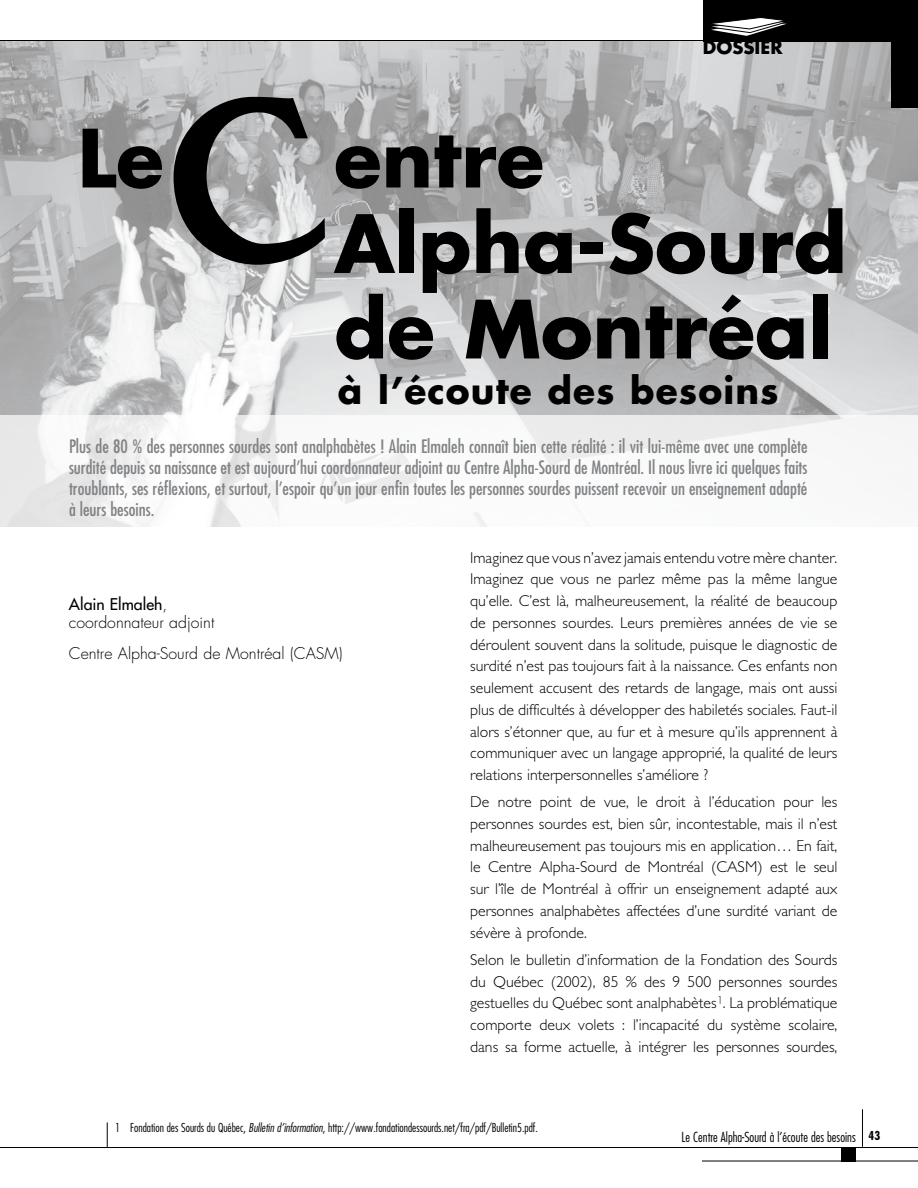
<style>
.page{position:relative;width:918px;height:1188px;background:#fff}
.page>*{position:absolute;margin:0;border:0;box-sizing:border-box;transform-origin:0 0}
.t1{font:700 229.35px "Fandango";color:#000}
.t2{font:700 78px/85.5px "Futura";color:#000}
.t3{font:700 36px "Futura";letter-spacing:.03em;color:#000}
.t4{font:condensed 18px/21px "Futura";color:#808285;text-align:justify}
.t5{font:700 18px "Futura";color:#000}
.t6{font:300 15.75px/21.8px "Gill Sans";color:#000;text-align:justify}
.t7{font:300 15.75px/17.9px "Futura";color:#000}
.t8{font:300 condensed 13.5px "Futura";color:#000}
.t9{font:300 condensed 12px "Futura";color:#000}
.s1{font-weight:400}
.s2{font-style:italic}
</style>
<div class="page">
<hr style="left:0;top:1147px;width:918px;height:1px;background:#000">
<hr style="left:862px;top:1109px;width:1px;height:38px;background:#000">
<svg style="left:107px;top:1122px;width:1px;height:25px"></svg>
<img style="left:0;top:41px;width:918px;height:374px">
<svg style="left:0;top:415px;width:918px;height:112px"></svg>
<div style="left:891px;top:0;width:27px;height:108px;background:#000"></div>
<div style="left:704px;top:0;width:214px;height:41px;background:#000"></div>
<hr style="left:0;top:40px;width:918px;height:1px;background:#000">
<svg style="left:710px;top:17px;width:77px;height:19px"></svg>
<hr style="left:702px;top:1161px;width:216px;height:1px;background:#000">
<div style="left:842px;top:1148px;width:14px;height:14px;background:#000"></div>
<p class="t5" style="left:703px;top:34px;width:81px">DOSSIER</p>
<p class="t2" style="left:78px;top:113px;width:88px">Le</p>
<p class="t1" style="left:174px;top:53px;width:174px">C</p>
<p class="t2" style="left:334px;top:113px;width:514px">entre<br>Alpha-Sourd de Montréal</p>
<p class="t3" style="left:338px;top:365px;width:442px">à l’écoute des besoins</p>
<p class="t4" style="left:69px;top:436px;width:740px">Plus de 80 % des personnes sourdes sont analphabètes ! Alain Elmaleh connaît bien cette réalité : il vit lui-même avec une complète surdité depuis sa naissance et est aujourd’hui coordonnateur adjoint au Centre Alpha-Sourd de Montréal. Il nous livre ici quelques faits troublants, ses réflexions, et surtout, l’espoir qu’un jour enfin toutes les personnes sourdes puissent recevoir un enseignement adapté à leurs besoins.</p>
<p class="t7" style="left:69px;top:595px;width:147px"><span class="s1">Alain Elmaleh</span>, coordonnateur adjoint</p>
<p class="t7" style="left:69px;top:644px;width:275px">Centre Alpha-Sourd de Montréal (CASM)</p>
<p class="t6" style="left:470px;top:547px;width:369px">Imaginez que vous n’avez jamais entendu votre mère chanter.<br>Imaginez que vous ne parlez même pas la même langue qu’elle. C’est là, malheureusement, la réalité de beaucoup de personnes sourdes. Leurs premières années de vie se déroulent souvent dans la solitude, puisque le diagnostic de surdité n’est pas toujours fait à la naissance. Ces enfants non seulement accusent des retards de langage, mais ont aussi plus de difficultés à développer des habiletés sociales. Faut-il alors s’étonner que, au fur et à mesure qu’ils apprennent à communiquer avec un langage approprié, la qualité de leurs relations interpersonnelles s’améliore ?</p>
<p class="t6" style="left:470px;top:791px;width:369px">De notre point de vue, le droit à l’éducation pour les personnes sourdes est, bien sûr, incontestable, mais il n’est malheureusement pas toujours mis en application… En fait, le Centre Alpha-Sourd de Montréal (CASM) est le seul sur l’île de Montréal à offrir un enseignement adapté aux personnes analphabètes affectées d’une surdité variant de sévère à profonde.</p>
<p class="t6" style="left:470px;top:949px;width:369px">Selon le bulletin d’information de la Fondation des Sourds du Québec (2002), 85 % des 9 500 personnes sourdes gestuelles du Québec sont analphabètes<sup>1</sup>. La problématique comporte deux volets : l’incapacité du système scolaire, dans sa forme actuelle, à intégrer les personnes sourdes,</p>
<p class="t9" style="left:115px;top:1120px;width:424px">1 Fondation des Sourds du Québec, <span class="s2">Bulletin d’information</span>, http://www.fondationdessourds.net/fra/pdf/Bulletin5.pdf.</p>
<p class="t8" style="left:682px;top:1129px;width:200px">Le Centre Alpha-Sourd à l’écoute des besoins <sup>43</sup></p>
</div>
